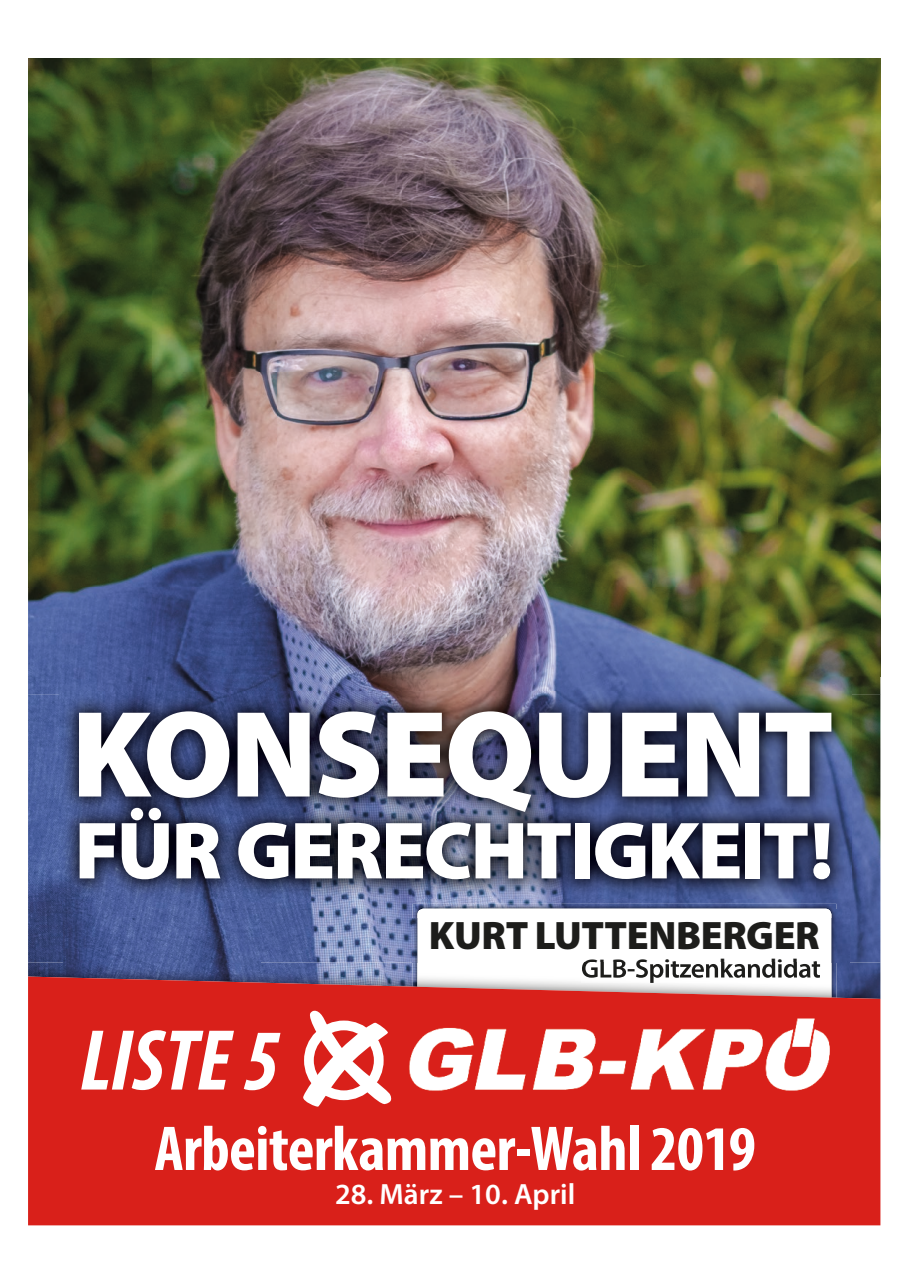
<style>
.page{position:relative;width:910px;height:1276px;background:#fff}
.page>*{position:absolute;margin:0;border:0;box-sizing:border-box;transform-origin:0 0}
.t1{font:900 124.2px "Myriad Pro";letter-spacing:-.03em;color:#fff}
.t2{font:italic 700 condensed 87.15px "Myriad Pro";color:#fff}
.t3{font:900 81.9px "Myriad Pro";letter-spacing:-.03em;color:#fff}
.t4{font:700 condensed 63.9px "Myriad Pro";letter-spacing:-.01em;color:#fff}
.t5{font:900 39.9px "Myriad Pro";letter-spacing:-.01em;color:#1d1d1b}
.t6{font:600 29.4px "Myriad Pro";color:#fff}
</style>
<div class="page">
<img style="left:28px;top:59px;width:749px;height:528px">
<img style="left:777px;top:59px;width:103px;height:635px">
<img style="left:28px;top:587px;width:125px;height:107px">
<img style="left:153px;top:587px;width:625px;height:105px">
<img style="left:28px;top:694px;width:36px;height:268px">
<img style="left:849px;top:694px;width:31px;height:268px">
<img style="left:64px;top:898px;width:356px;height:64px">
<img style="left:420px;top:898px;width:429px;height:11px">
<img style="left:836px;top:909px;width:13px;height:53px">
<img style="left:413px;top:904px;width:423px;height:14px">
<img style="left:413px;top:918px;width:4px;height:44px">
<img style="left:831px;top:918px;width:5px;height:58px">
<div style="left:417px;top:908px;width:414px;height:94px;background:#fff;border-radius:6px"></div>
<img style="left:28px;top:962px;width:389px;height:14px">
<img style="left:836px;top:962px;width:44px;height:14px">
<img style="left:582px;top:962px;width:239px;height:14px">
<div style="left:28px;top:976px;width:852px;height:249px;background:#d9201a"></div>
<img style="left:384px;top:1002px;width:483px;height:105px">
<img style="left:59px;top:692px;width:792px;height:206px">
<svg style="left:303px;top:1009px;width:89px;height:98px"></svg>
<p class="t1" style="left:71px;top:684px;width:764px">KONSEQUENT</p>
<p class="t3" style="left:75px;top:804px;width:760px">FÜR GERECHTIGKEIT!</p>
<p class="t2" style="left:80px;top:1006px;width:202px">LISTE 5</p>
<p class="t5" style="left:429px;top:912px;width:392px">KURT LUTTENBERGER</p>
<p class="t4" style="left:154px;top:1108px;width:603px">Arbeiterkammer-Wahl 2019</p>
<p class="t6" style="left:335px;top:1175px;width:242px">28. März – 10. April</p>
</div>
